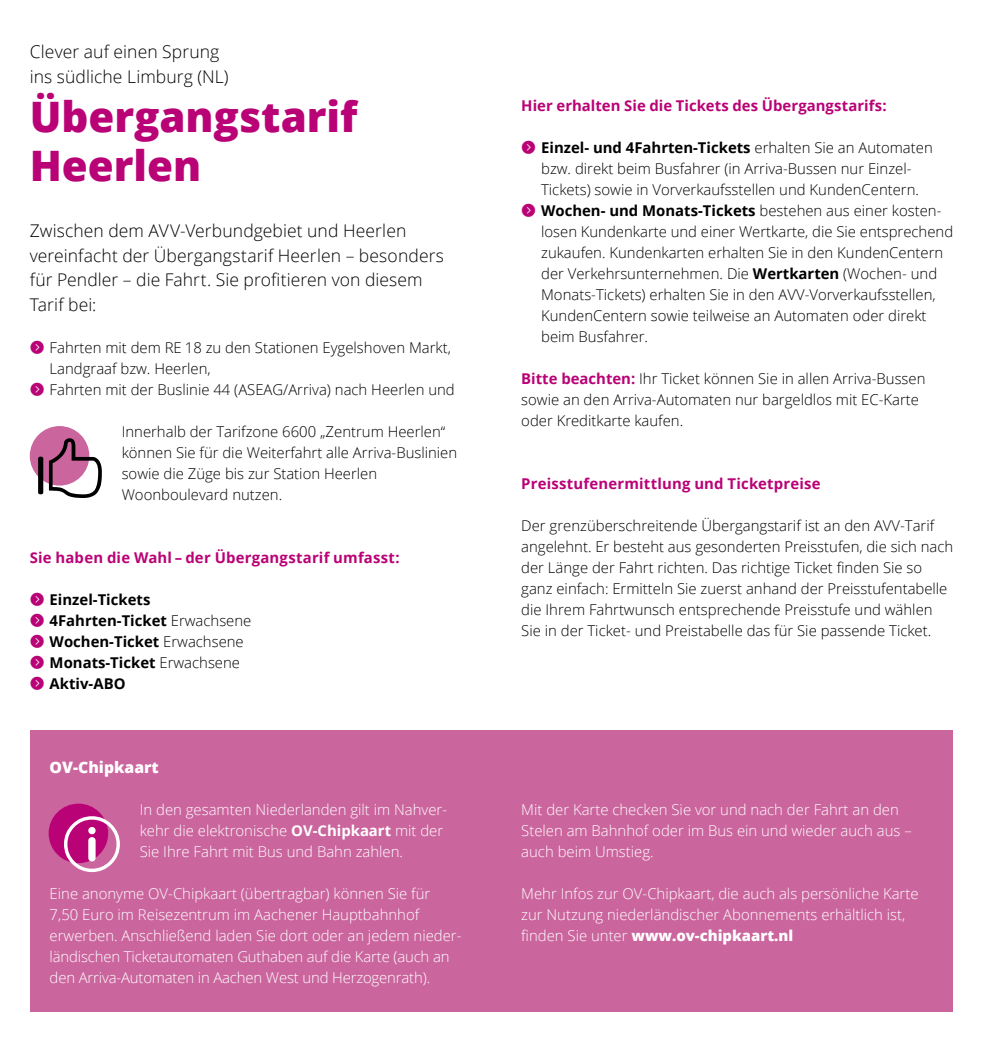
<style>
.page{position:relative;width:983px;height:1042px;background:#fff}
.page>*{position:absolute;margin:0;border:0;box-sizing:border-box;transform-origin:0 0}
.t1{font:800 42px/49px "Open Sans";color:#b90276}
.t2{font:300 17.5px/24.5px "Open Sans";letter-spacing:.005em;color:#000}
.t3{font:800 15.75px "Open Sans";color:#fff}
.t4{font:300 14.88px/21px "Open Sans";color:#000}
.t5{font:300 14.88px/21px "Open Sans";color:#fff}
.t6{font:700 14.88px "Open Sans";letter-spacing:.01em;color:#b90276}
.t7{font:700 14.88px/21px "Open Sans";color:#000}
.s1{font-weight:300}
.s2{font-weight:700}
.s3{font-weight:700;color:#b90276}
.s4{font-weight:800}
</style>
<div class="page">
<div style="left:30px;top:730px;width:461px;height:282px;background:#cb659e"></div>
<div style="left:30px;top:426px;width:59px;height:59px;background:#cb659e;border-radius:50%"></div>
<svg style="left:49px;top:438px;width:53px;height:60px"></svg>
<svg style="left:38px;top:456px;width:5px;height:38px"></svg>
<div style="left:49px;top:803px;width:59px;height:60px;background:#b90276;border-radius:50%"></div>
<svg style="left:64px;top:816px;width:56px;height:56px"></svg>
<div style="left:491px;top:730px;width:461px;height:282px;background:#cb659e"></div>
<p class="t2" style="left:30px;top:39px;width:200px">Clever auf einen Sprung ins südliche Limburg (NL)</p>
<h1 class="t1" style="left:30px;top:90px;width:329px">Übergangstarif<br>Heerlen</h1>
<p class="t2" style="left:30px;top:218px;width:415px">Zwischen dem AVV-Verbundgebiet und Heerlen vereinfacht der Übergangstarif Heerlen – besonders für Pendler – die Fahrt. Sie profitieren von diesem Tarif bei:</p>
<p class="t4" style="left:50px;top:336px;width:406px">Fahrten mit dem RE 18 zu den Stationen Eygelshoven Markt,<br>Landgraaf bzw. Heerlen,<br>Fahrten mit der Buslinie 44 (ASEAG/Arriva) nach Heerlen und</p>
<p class="t4" style="left:122px;top:420px;width:337px">Innerhalb der Tarifzone 6600 „Zentrum Heerlen“ können Sie für die Weiterfahrt alle Arriva-Buslinien sowie die Züge bis zur Station Heerlen Woonboule vard nutzen.</p>
<p class="t6" style="left:30px;top:547px;width:371px">Sie haben die Wahl – der Übergangstarif umfasst:</p>
<p class="t7" style="left:50px;top:588px;width:203px">Einzel-Tickets<br>4Fahrten-Ticket <span class="s1">Erwachsene<br></span>Wochen-Ticket <span class="s1">Erwachsene<br></span>Monats-Ticket <span class="s1">Erwachsene<br></span>Aktiv-ABO</p>
<p class="t3" style="left:50px;top:755px;width:111px">OV-Chipkaart</p>
<p class="t5" style="left:140px;top:798px;width:309px">In den gesamten Niederlanden gilt im Nahver&shy;kehr die elektronische <span class="s2">OV-Chipkaart</span> mit der<br>Sie Ihre Fahrt mit Bus und Bahn zahlen.</p>
<p class="t5" style="left:50px;top:882px;width:413px">Eine anonyme OV-Chipkaart (übertragbar) können Sie für 7,50 Euro im Reisezentrum im Aachener Hauptbahnhof<br>er werben. Anschließend laden Sie dort oder an jedem nieder&shy;ländischen Ticketautomaten Guthaben auf die Karte (auch an den Arriva-Automaten in Aachen West und Herzogenrath).</p>
<p class="t6" style="left:521px;top:95px;width:367px">Hier erhalten Sie die Tickets des Übergangstarifs:</p>
<p class="t4" style="left:541px;top:137px;width:413px"><span class="s2">Einzel- und 4Fahrten-Tickets</span> erhalten Sie an Automaten bzw. direkt beim Busfahrer (in Arriva-Bussen nur Einzel-Tickets) sowie in Vorverkaufsstellen und KundenCentern.<br><span class="s2">Wochen- und Monats-Tickets</span> bestehen aus einer kosten&shy;losen Kundenkarte und einer Wertkarte, die Sie entsprechend zukaufen. Kundenkarten erhalten Sie in den KundenCentern der Verkehrsunternehmen. Die <span class="s2">Wertkarten</span> (Wochen- und Monats-Tickets) erhalten Sie in den AVV-Vorverkaufsstellen, KundenCentern sowie teilweise an Automaten oder direkt beim Busfahrer.</p>
<p class="t4" style="left:521px;top:368px;width:405px"><span class="s3">Bitte beachten:</span> Ihr Ticket können Sie in allen Arriva-Bussen sowie an den Arriva-Automaten nur bargeldlos mit EC-Karte oder Kreditkarte kaufen.</p>
<p class="t6" style="left:521px;top:473px;width:301px">Preisstufenermittlung und Ticketpreise</p>
<p class="t4" style="left:521px;top:515px;width:433px">Der grenzüberschreitende Übergangstarif ist an den AVV-Tarif angelehnt. Er besteht aus gesonderten Preisstufen, die sich nach der Länge der Fahrt richten. Das richtige Ticket finden Sie so ganz einfach: Ermitteln Sie zuerst anhand der Preisstufentabelle die Ihrem Fahrtwunsch entsprechende Preisstufe und wählen Sie in der Ticket- und Preistabelle das für Sie passende Ticket.</p>
<p class="t5" style="left:521px;top:798px;width:392px">Mit der Karte checken Sie vor und nach der Fahrt an den<br>Stelen am Bahnhof oder im Bus ein und wieder auch aus – auch beim Umstieg.</p>
<p class="t5" style="left:521px;top:882px;width:398px">Mehr Infos zur OV-Chipkaart, die auch als persönliche Karte zur Nutzung niederländischer Abonnements erhältlich ist, finden Sie unter <span class="s4">www.ov-chipkaart.nl</span></p>
</div>
